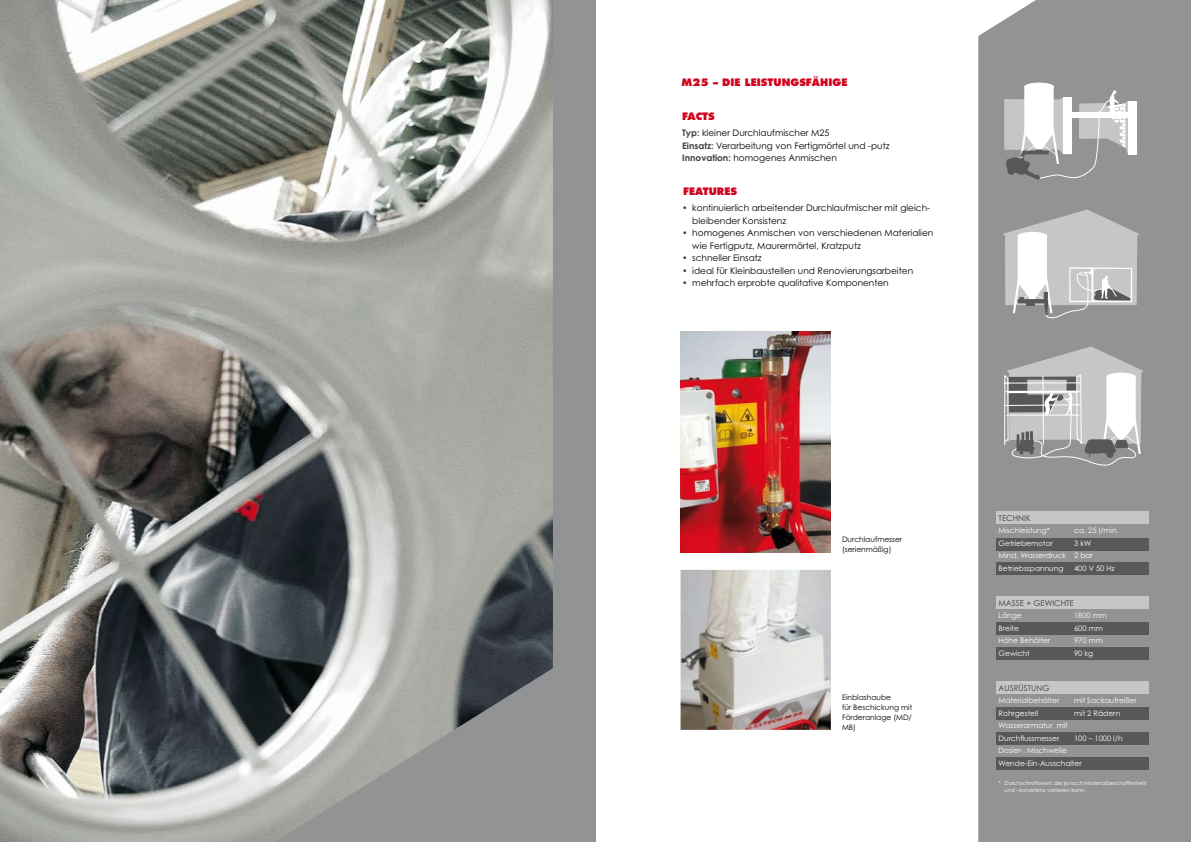
<style>
.page{position:relative;width:1191px;height:842px;background:#fff}
.page>*{position:absolute;margin:0;border:0;box-sizing:border-box;transform-origin:0 0}
.t1{font:800 10px "Futura";color:#d1041d}
.t2{font:9px/12.5px "Century Gothic Pro";color:#000}
.t3{font:8px "Century Gothic Pro";color:#3e3e40}
.t4{font:7.5px/12.5px "Century Gothic Pro";color:#fff}
.t5{font:7.5px/10px "Century Gothic Pro";color:#000}
.t6{font:5.5px/7px "Century Gothic Pro";color:#fff}
.s1{font-weight:700;color:#3e3e40}
.s2{color:#3e3e40}
</style>
<div class="page">
<div style="left:201px;top:0;width:394px;height:842px;background:#929395"></div>
<div style="left:978px;top:0;width:213px;height:842px;background:#929395"></div>
<div style="left:996px;top:596px;width:152px;height:12px;background:#c5c6c8"></div>
<div style="left:996px;top:622px;width:152px;height:12px;background:#58585a"></div>
<div style="left:996px;top:647px;width:152px;height:12px;background:#58585a"></div>
<div style="left:996px;top:538px;width:152px;height:12px;background:#58585a"></div>
<div style="left:996px;top:563px;width:152px;height:12px;background:#58585a"></div>
<div style="left:996px;top:512px;width:152px;height:12px;background:#c5c6c8"></div>
<div style="left:996px;top:681px;width:152px;height:12px;background:#c5c6c8"></div>
<div style="left:996px;top:707px;width:152px;height:12px;background:#58585a"></div>
<div style="left:996px;top:732px;width:152px;height:12px;background:#58585a"></div>
<div style="left:996px;top:757px;width:152px;height:12px;background:#58585a"></div>
<img style="left:0;top:0;width:553px;height:842px">
<div style="left:1024px;top:83px;width:29px;height:8px;background:#fff;border-radius:50%"></div>
<svg style="left:1004px;top:86px;width:133px;height:94px"></svg>
<svg style="left:1002px;top:209px;width:137px;height:110px"></svg>
<svg style="left:1003px;top:346px;width:140px;height:120px"></svg>
<img style="left:681px;top:332px;width:150px;height:221px">
<img style="left:680px;top:570px;width:151px;height:160px">
<p class="t1" style="left:681px;top:76px;width:88px">M25 – DIE LEISTU</p>
<p class="t1" style="left:781px;top:76px;width:66px">NGSFÄHIGE</p>
<p class="t1" style="left:682px;top:110px;width:34px">FACTS</p>
<p class="t2" style="left:682px;top:126px;width:209px"><span class="s1">Typ:</span> kleiner Durchlaufmischer M25<br><span class="s1">Einsatz:</span> Verarbeitung von Fertigmörtel und -putz<br><span class="s1">Innovation:</span> homogenes Anmischen</p>
<p class="t1" style="left:683px;top:185px;width:56px">FEATURES</p>
<p class="t2" style="left:692px;top:201px;width:239px;text-indent:-10px"><span class="s2">•</span> kontinuierlich arbeitender Durchlaufmischer mit gleich&shy;bleibender Konsistenz</p>
<p class="t2" style="left:692px;top:226px;width:243px;text-indent:-10px"><span class="s2">•</span> homogenes Anmischen von verschiedenen Materialien wie Fertigputz, Maurermörtel, Kratzputz</p>
<p class="t2" style="left:682px;top:251px;width:81px"><span class="s2">•</span> schneller Einsatz</p>
<p class="t2" style="left:682px;top:264px;width:232px"><span class="s2">•</span> ideal für Kleinbaustellen und Renovierungsarbeiten</p>
<p class="t2" style="left:682px;top:276px;width:208px"><span class="s2">•</span> mehrfach erprobte qualitative Komponenten</p>
<p class="t5" style="left:842px;top:535px;width:62px">Durchlaufmesser (serienmäßig)</p>
<p class="t5" style="left:842px;top:692px;width:72px">Einblashaube<br>für Beschickung mit<br>Förderanlage (MD/<br>MB)</p>
<p class="t3" style="left:998px;top:513px;width:34px">TECHNIK</p>
<p class="t4" style="left:998px;top:524px;width:53px">Mischleistung*</p>
<p class="t4" style="left:1074px;top:524px;width:46px">ca. 25 l/min.</p>
<p class="t4" style="left:998px;top:537px;width:56px">Getriebemotor</p>
<p class="t4" style="left:998px;top:537px;width:96px;text-indent:76px">3 kW<br>Mind. Wasserdruck 2 bar<br>Betriebsspannung</p>
<p class="t4" style="left:1074px;top:562px;width:42px">400 V 50 Hz</p>
<p class="t3" style="left:998px;top:598px;width:68px">masse + gewichte</p>
<p class="t4" style="left:998px;top:609px;width:25px">Länge</p>
<p class="t4" style="left:1074px;top:609px;width:34px">1800 mm</p>
<p class="t4" style="left:998px;top:622px;width:22px">Breite</p>
<p class="t4" style="left:1074px;top:622px;width:30px">600 mm</p>
<p class="t4" style="left:998px;top:634px;width:53px">Höhe Behälter</p>
<p class="t4" style="left:1074px;top:634px;width:30px">970 mm</p>
<p class="t4" style="left:998px;top:647px;width:33px">Gewicht</p>
<p class="t4" style="left:1074px;top:647px;width:21px">90 kg</p>
<p class="t3" style="left:998px;top:683px;width:45px">ausr üstung</p>
<p class="t4" style="left:998px;top:694px;width:62px">Materialbehälter</p>
<p class="t4" style="left:1074px;top:694px;width:64px">mit Sackaufreißer</p>
<p class="t4" style="left:998px;top:707px;width:41px">Rohrgestell</p>
<p class="t4" style="left:1074px;top:707px;width:48px">mit 2 Rädern</p>
<p class="t4" style="left:998px;top:719px;width:71px">Wasserarmatur mit<br>Durchflussmesser</p>
<p class="t4" style="left:1074px;top:732px;width:50px">100 – 1000 l/h</p>
<p class="t4" style="left:998px;top:744px;width:85px">Dosier-, Mischwelle<br>Wende-Ein-Ausschalter</p>
<p class="t6" style="left:1004px;top:780px;width:143px;text-indent:-6px">* Durchschnittswert, der je nach Materialbeschaffenheit und –konsistenz variieren kann</p>
</div>
